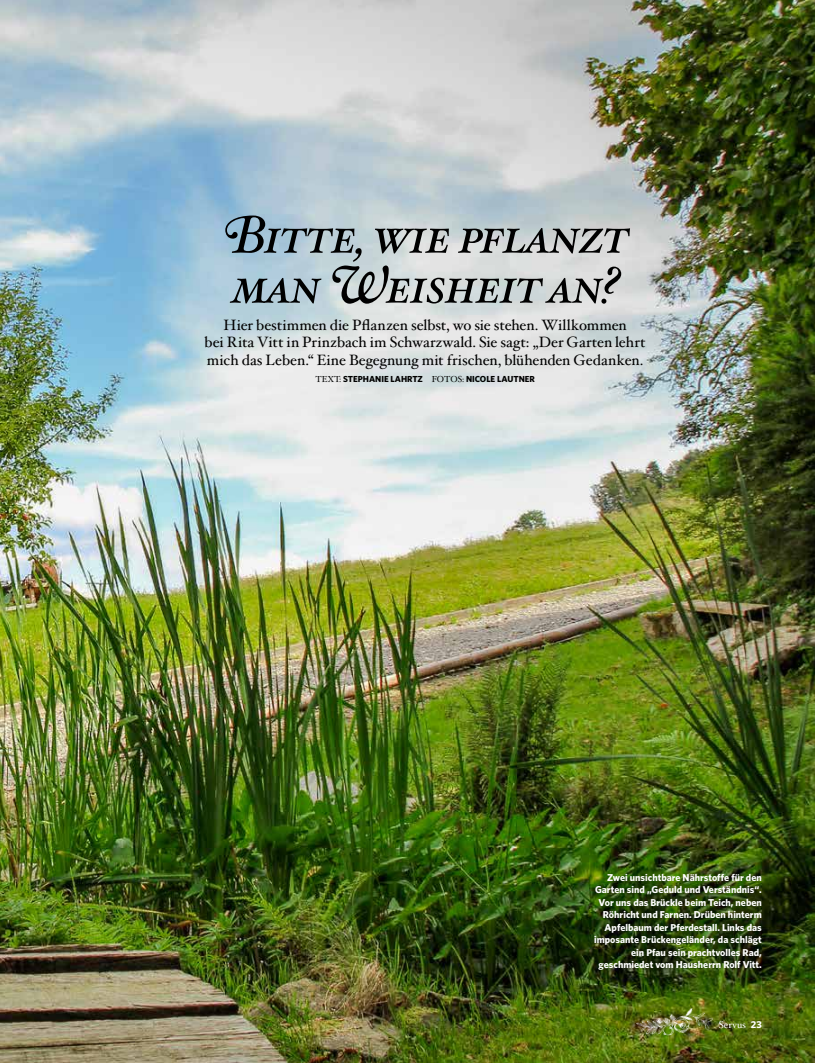
<style>
.page{position:relative;width:815px;height:1063px;background:#fff}
.page>*{position:absolute;margin:0;border:0;box-sizing:border-box;transform-origin:0 0}
.t1{font:italic 52.5px/50px "Hoefler Txt";letter-spacing:-.03em;color:#000}
.t2{font:15px/17.5px "Hoefler Txt";letter-spacing:-.005em;color:#000;text-align:center}
.t3{font:700 10px/12.5px "Whitney";color:#fff;text-align:right}
.t4{font:10px "Hoefler Txt";letter-spacing:-.005em;color:#fff}
.t5{font:700 8.75px "Whitney";color:#000}
.s1{font-family:"Hoefler Txt";font-weight:400}
.s2{font-family:"Whitney";font-weight:700}
</style>
<div class="page">
<img style="left:0;top:0;width:815px;height:1063px">
<img style="left:633px;top:1002px;width:83px;height:45px">
<h1 class="t1" style="left:223px;top:209px;width:408px">Bitte, wie pflanzt man Weisheit an?</h1>
<h2 class="t2" style="left:205px;top:315px;width:443px">Hier bestimmen die Pflanzen selbst, wo sie stehen. Willkommen<br>bei Rita Vitt in Prinzbach im Schwarzwald. Sie sagt: „Der Garten lehrt mich das Leben.“ Eine Begegnung mit frischen, blühenden Gedanken.</h2>
<p class="t5" style="left:315px;top:373px;width:221px"><span class="s1">TEXT:</span> STEPHANIE LAHRTZ <span class="s1">FOTOS:</span> NICOLE LAUTNER</p>
<p class="t3" style="left:594px;top:871px;width:169px">Zwei unsichtbare Nährstoffe für den Garten sind „Geduld und Verständnis“.<br>Vor uns das Brückle beim Teich, neben Röhricht und Farnen. Drüben hinterm Apfelbaum der Pferdestall. Links das imposante Brückengeländer, da schlägt ein Pfau sein prachtvolles Rad, geschmiedet vom Hausherrn Rolf Vitt.</p>
<p class="t4" style="left:719px;top:1017px;width:45px">Servus <span class="s2">23</span></p>
</div>
